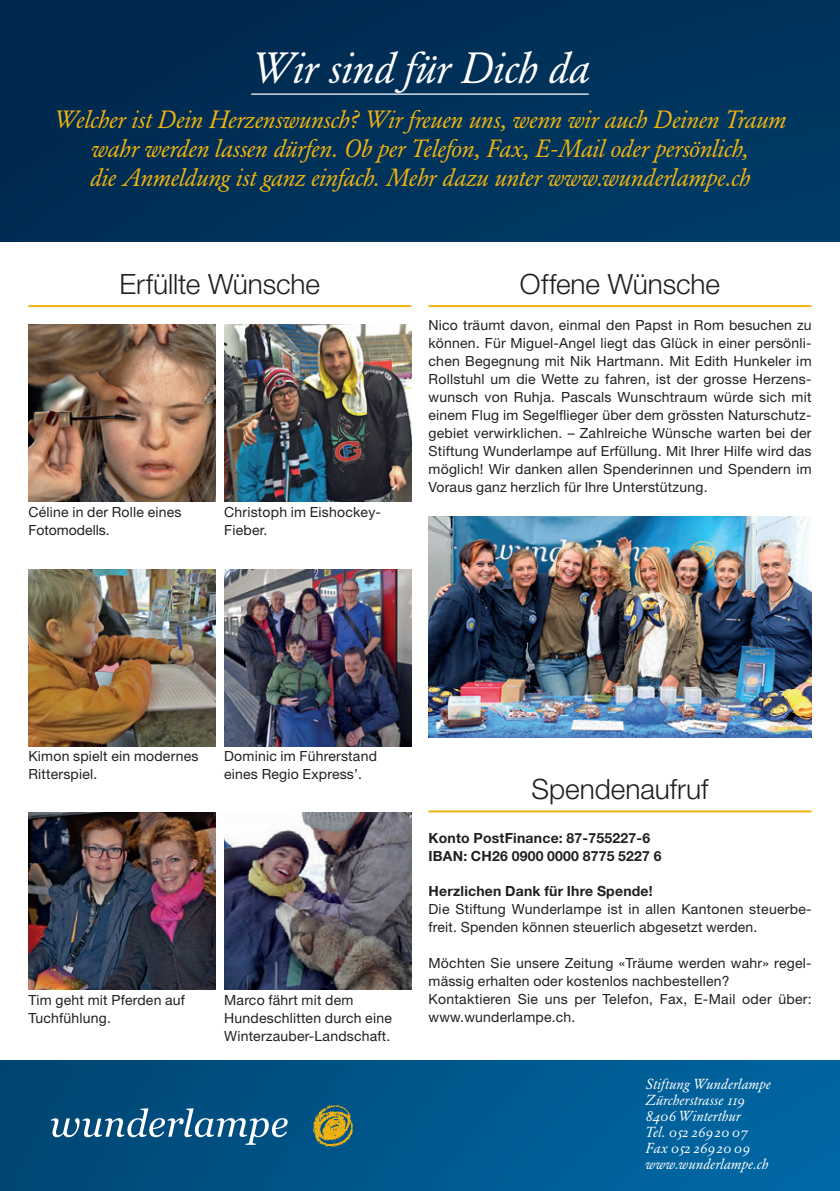
<style>
.page{position:relative;width:840px;height:1191px;background:#fff}
.page>*{position:absolute;margin:0;border:0;box-sizing:border-box;transform-origin:0 0}
.t1{font:42px "GA12 Italic Oldfigures";color:#fff}
.t2{font:300 28px "Helvetica Neue";color:#231f20}
.t3{font:24px/28.8px "GA12 Italic Oldfigures";letter-spacing:.005em;color:#efb211;text-align:center}
.t4{font:14px/18px "Helvetica Neue";letter-spacing:.015em;color:#231f20}
.t5{font:14px/16px "GA12 Italic Oldfigures";letter-spacing:.02em;color:#fff}
.t6{font:700 14px/18px "Helvetica Neue";letter-spacing:.015em;color:#231f20}
</style>
<div class="page">
<div style="left:0;top:0;width:839px;height:242px;background:#003158"></div>
<hr style="left:251px;top:93px;width:337px;height:2px;background:#fff">
<div style="left:0;top:1060px;width:839px;height:131px;background:linear-gradient(to right,#004673,#0068a5)"></div>
<svg style="left:51px;top:1108px;width:236px;height:36px;background:#337097"></svg>
<img style="left:312px;top:1104px;width:41px;height:42px">
<hr style="left:428px;top:305px;width:383px;height:2px;background:#efb211">
<hr style="left:28px;top:305px;width:383px;height:2px;background:#efb211">
<img style="left:28px;top:813px;width:187px;height:177px">
<img style="left:224px;top:813px;width:187px;height:177px">
<hr style="left:428px;top:810px;width:383px;height:2px;background:#efb211">
<img style="left:224px;top:569px;width:187px;height:177px">
<img style="left:28px;top:569px;width:187px;height:177px">
<img style="left:224px;top:325px;width:187px;height:177px">
<img style="left:28px;top:325px;width:187px;height:177px">
<img style="left:428px;top:516px;width:383px;height:221px">
<h1 class="t1" style="left:251px;top:43px;width:339px">Wir sind für Dich da</h1>
<h3 class="t3" style="left:54px;top:106px;width:733px">Welcher ist Dein Herzenswunsch? Wir freuen uns, wenn wir auch Deinen Traum wahr werden lassen dürfen. Ob per Telefon, Fax, E-Mail oder persönlich,<br>die Anmeldung ist ganz einfach. Mehr dazu unter www.wunderlampe.ch</h3>
<h2 class="t2" style="left:120px;top:267px;width:202px">Erfüllte Wünsche</h2>
<p class="t4" style="left:28px;top:503px;width:155px">Céline in der Rolle eines<br>Fotomodells.</p>
<p class="t4" style="left:224px;top:503px;width:158px">Christoph im Eishockey-<br>Fieber.</p>
<h2 class="t2" style="left:519px;top:267px;width:201px">Offene Wünsche</h2>
<p class="t4" style="left:428px;top:315px;width:384px;text-align:justify">Nico träumt davon, einmal den Papst in Rom besuchen zu können. Für Miguel-Angel liegt das Glück in einer persönli&shy;chen Begegnung mit Nik Hartmann. Mit Edith Hunkeler im Rollstuhl um die Wette zu fahren, ist der grosse Herzens&shy;wunsch von Ruhja. Pascals Wunschtraum würde sich mit einem Flug im Segelflieger über dem grössten Naturschutz&shy;gebiet verwirklichen. – Zahlreiche Wünsche warten bei der Stiftung Wunderlampe auf Erfüllung. Mit Ihrer Hilfe wird das möglich! Wir danken allen Spenderinnen und Spendern im Voraus ganz herzlich für Ihre Unterstützung.</p>
<p class="t4" style="left:28px;top:747px;width:172px">Kimon spielt ein modernes<br>Ritterspiel.</p>
<p class="t4" style="left:224px;top:747px;width:154px">Dominic im Führerstand eines Regio Express’.</p>
<p class="t4" style="left:28px;top:990px;width:158px">Tim geht mit Pferden auf<br>Tuchfühlung.</p>
<p class="t4" style="left:224px;top:990px;width:169px">Marco fährt mit dem<br>Hundeschlitten durch eine<br>Winterzauber-Landschaft.</p>
<h2 class="t2" style="left:531px;top:772px;width:178px">Spendenaufruf</h2>
<p class="t6" style="left:428px;top:828px;width:234px">Konto PostFinance: 87-755227-6<br>IBAN: CH26 0900 0000 8775 5227 6</p>
<p class="t6" style="left:428px;top:881px;width:226px">Herzlichen Dank für Ihre Spende!</p>
<p class="t4" style="left:428px;top:900px;width:384px">Die Stiftung Wunderlampe ist in allen Kantonen steuerbe&shy;freit. Spenden können steuerlich abgesetzt werden.</p>
<p class="t4" style="left:428px;top:954px;width:384px">Möchten Sie unsere Zeitung «Träume werden wahr» regel&shy;mässig erhalten oder kostenlos nachbestellen?<br>Kontaktieren Sie uns per Telefon, Fax, E-Mail oder über: www.wunderlampe.ch.</p>
<p class="t5" style="left:645px;top:1075px;width:126px">Stiftung Wunderlampe<br>Zürcherstrasse 119<br>8406 Winterthur<br>Tel. 052 269 20 07<br>Fax 052 269 20 09 www.wunderlampe.ch</p>
</div>
